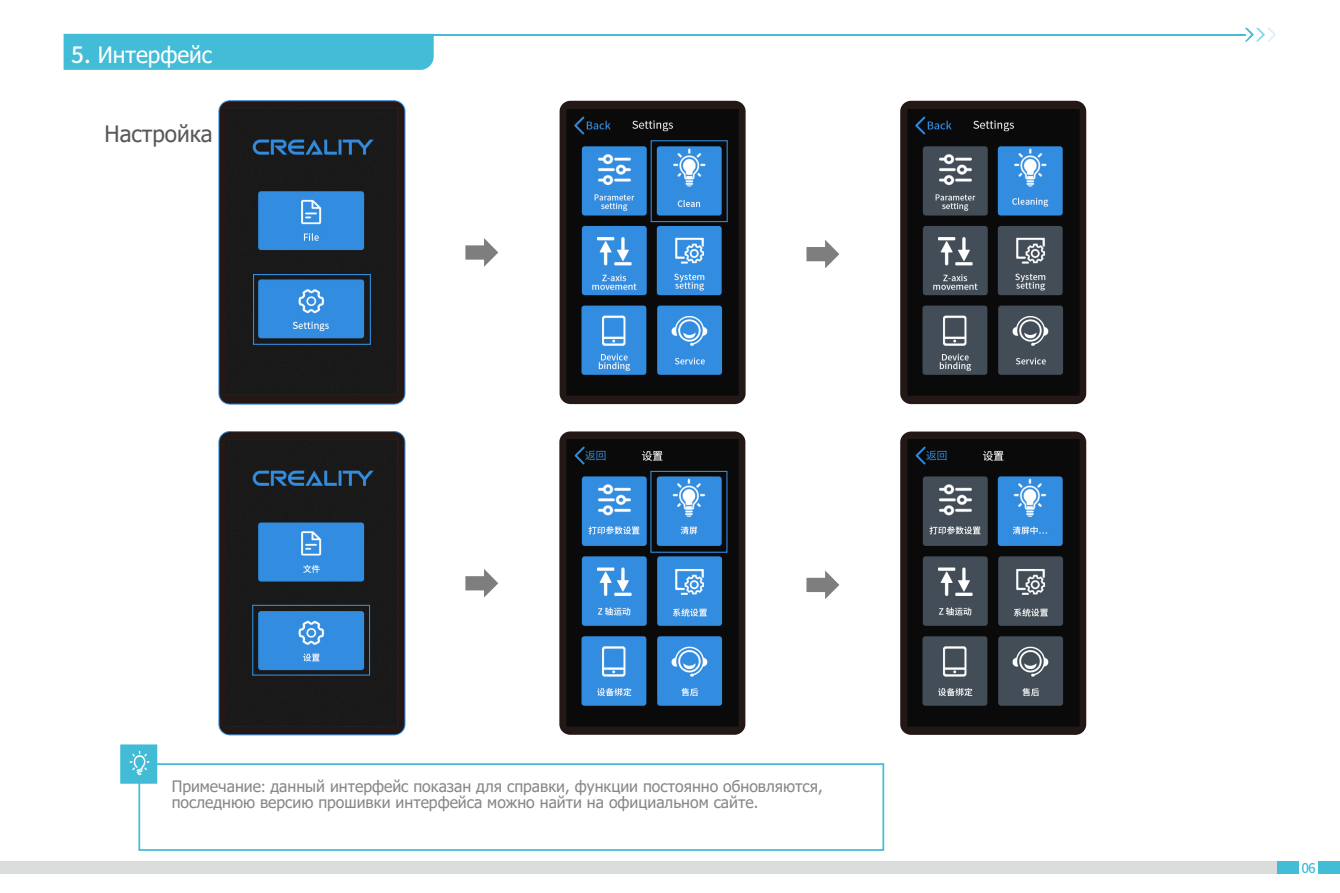
<style>
.page{position:relative;width:1340px;height:893px;background:#fff}
.page>*{position:absolute;margin:0;border:0;box-sizing:border-box;transform-origin:0 0}
.t1{font:22.5px "Tahoma";color:#fff}
.t2{font:22.5px "Tahoma";color:#595757}
.t3{font:15.75px/16px "Tahoma";color:#878787}
.t4{font:500 13.5px "Source Han Sans CN";color:#42bcd7}
.s1{font-family:"Source Han Sans CN";font-weight:500}
.s2{font-family:"Source Han Sans CN"}
</style>
<div class="page">
<div style="left:1318px;top:861px;width:21px;height:13px;background:#42bcd7"></div>
<div style="left:1276px;top:861px;width:22px;height:13px;background:#42bcd7"></div>
<div style="left:0;top:861px;width:1276px;height:13px;background:#dbdcdc"></div>
<div style="left:64px;top:34px;width:370px;height:36px;background:#42bcd7"></div>
<hr style="left:333px;top:34px;width:912px;height:2px;background:#42bcd7">
<svg style="left:1245px;top:28px;width:30px;height:14px"></svg>
<div style="left:138px;top:763px;width:746px;height:88px;border:2px solid #41bbd6"></div>
<div style="left:120px;top:744px;width:37px;height:40px;background:#41bbd6;border:2px solid #41bbd6"></div>
<svg style="left:130px;top:751px;width:19px;height:24px"></svg>
<svg style="left:465px;top:569px;width:33px;height:29px"></svg>
<svg style="left:806px;top:570px;width:33px;height:29px"></svg>
<div style="left:219px;top:432px;width:186px;height:303px;background:#231815;border:1px solid #328cdf;border-radius:11px"></div>
<img style="left:226px;top:440px;width:172px;height:286px">
<div style="left:900px;top:432px;width:186px;height:303px;background:#231815;border-radius:11px"></div>
<div style="left:252px;top:605px;width:118px;height:71px;border:1px solid #328cdf"></div>
<svg style="left:465px;top:238px;width:33px;height:29px"></svg>
<svg style="left:806px;top:240px;width:33px;height:28px"></svg>
<div style="left:219px;top:101px;width:186px;height:303px;background:#231815;border:1px solid #328cdf;border-radius:11px"></div>
<img style="left:226px;top:108px;width:172px;height:287px">
<div style="left:900px;top:101px;width:186px;height:303px;background:#231815;border-radius:11px"></div>
<img style="left:907px;top:109px;width:172px;height:287px">
<div style="left:253px;top:274px;width:118px;height:71px;border:1px solid #328cdf"></div>
<div style="left:559px;top:101px;width:186px;height:303px;background:#231815;border-radius:11px"></div>
<img style="left:566px;top:109px;width:172px;height:287px">
<div style="left:559px;top:431px;width:186px;height:304px;background:#231815;border-radius:11px"></div>
<img style="left:907px;top:440px;width:172px;height:286px">
<div style="left:650px;top:140px;width:77px;height:82px;border:1px solid #328cdf"></div>
<img style="left:566px;top:440px;width:172px;height:286px">
<div style="left:650px;top:471px;width:77px;height:82px;border:1px solid #328cdf"></div>
<h1 class="t1" style="left:71px;top:40px;width:143px"><span class="s1">5.</span> Интерфейс</h1>
<h1 class="t2" style="left:104px;top:118px;width:110px">Настройка</h1>
<p class="t3" style="left:172px;top:779px;width:652px">Примечание<span class="s2">:</span> данный интерфейс показан для справки, функции постоянно обновляются, последнюю версию прошивки интерфейса можно найти на официальном сайте.</p>
<p class="t4" style="left:1301px;top:860px;width:16px">06</p>
</div>
